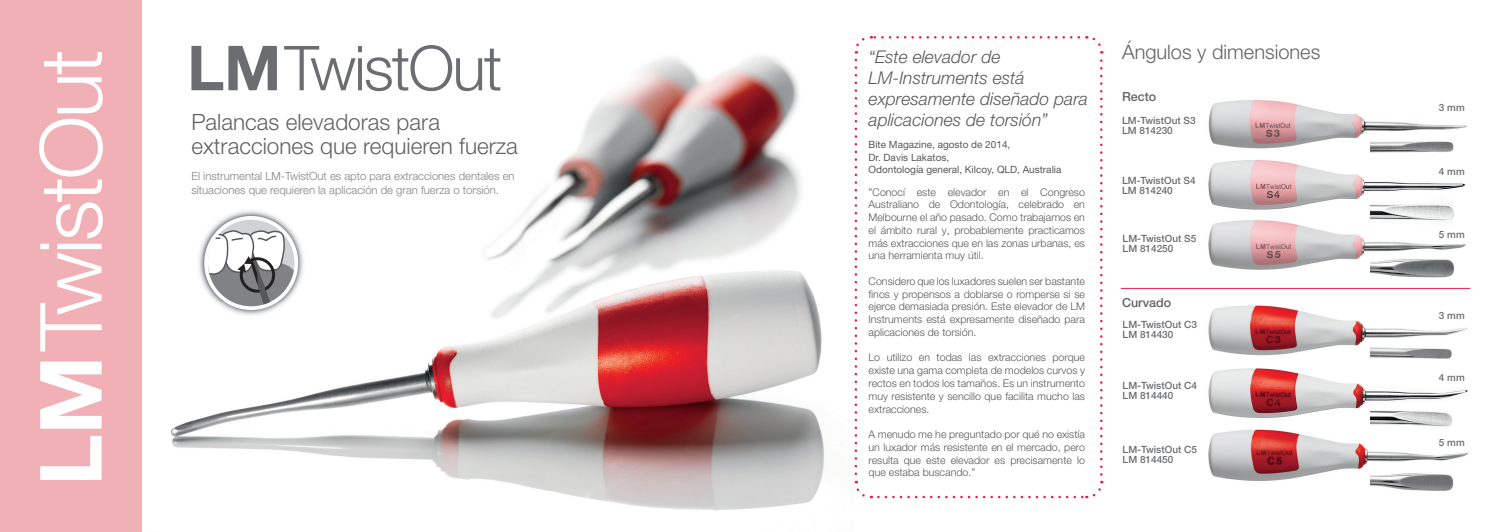
<style>
.page{position:relative;width:1489px;height:532px;background:#fff}
.page>*{position:absolute;margin:0;border:0;box-sizing:border-box;transform-origin:0 0}
.t1{font:300 22.5px/23.8px "Helvetica Neue LT Pro";color:#636366}
.t2{font:300 20px "Helvetica Neue LT Pro";color:#636366}
.t3{font:italic 300 17.5px/21px "Helvetica Neue LT Pro";color:#57585a}
.t4{font:500 12.5px "Helvetica Neue LT Pro";color:#636366}
.t5{font:300 11.25px/13.8px "Helvetica Neue LT Pro";color:#808285}
.t6{font:300 10.62px/12.8px "Helvetica Neue LT Pro";color:#57585a;text-align:justify}
.t7{font:500 10px/10px "Helvetica Neue LT Pro";color:#6c6d70}
.t8{font:10px/12.5px "Helvetica Neue LT Pro";color:#57585a}
</style>
<div class="page">
<img style="left:171px;top:45px;width:653px;height:466px">
<img style="left:1208px;top:429px;width:259px;height:55px">
<img style="left:1369px;top:468px;width:84px;height:23px">
<img style="left:1208px;top:368px;width:260px;height:52px">
<img style="left:1369px;top:405px;width:83px;height:26px">
<img style="left:1208px;top:305px;width:259px;height:52px">
<img style="left:1369px;top:343px;width:82px;height:16px">
<img style="left:1208px;top:220px;width:258px;height:50px">
<img style="left:1369px;top:254px;width:88px;height:24px">
<img style="left:1208px;top:159px;width:257px;height:51px">
<img style="left:1369px;top:195px;width:84px;height:31px">
<img style="left:1208px;top:101px;width:259px;height:48px">
<img style="left:1369px;top:135px;width:86px;height:18px">
<div style="left:0;top:0;width:142px;height:531px;background:#f0b0b5"></div>
<svg style="left:191px;top:46px;width:86px;height:44px"></svg>
<svg style="left:284px;top:45px;width:216px;height:46px"></svg>
<svg style="left:40px;top:436px;width:62px;height:43px"></svg>
<svg style="left:40px;top:361px;width:62px;height:67px"></svg>
<svg style="left:40px;top:244px;width:62px;height:107px"></svg>
<svg style="left:39px;top:119px;width:64px;height:119px"></svg>
<svg style="left:44px;top:52px;width:59px;height:61px"></svg>
<img style="left:196px;top:207px;width:110px;height:111px">
<svg style="left:204px;top:216px;width:94px;height:94px"></svg>
<div style="left:208px;top:220px;width:86px;height:86px;background:#d1d2d4;border-radius:50%"></div>
<svg style="left:208px;top:228px;width:86px;height:78px"></svg>
<svg style="left:854px;top:60px;width:17px;height:439px"></svg>
<svg style="left:878px;top:480px;width:225px;height:18px"></svg>
<svg style="left:1086px;top:36px;width:16px;height:438px"></svg>
<svg style="left:854px;top:36px;width:224px;height:18px"></svg>
<hr style="left:1120px;top:288px;width:350px;height:1px;background:#ed1947">
<h1 class="t1" style="left:191px;top:109px;width:328px">Palancas elevadoras para extracciones que requieren fuerza</h1>
<p class="t5" style="left:191px;top:169px;width:324px">El instrumental LM-TwistOut es apto para extracciones dentales en situaciones que requieren la aplicación de gran fuerza o torsión.</p>
<h3 class="t3" style="left:868px;top:46px;width:221px">“Este elevador de<br>LM-Instruments está expresamente diseñado para aplicaciones de torsión”</h3>
<p class="t8" style="left:868px;top:138px;width:194px">Bite Magazine, agosto de 2014,<br>Dr. Davis Lakatos,<br>Odontología general, Kilcoy, QLD, Australia</p>
<p class="t6" style="left:868px;top:185px;width:218px">”Conocí este elevador en el Congreso Australiano de Odontología, celebrado en Melbourne el año pasado. Como trabajamos en el ámbito rural y, probablemente practicamos más extracciones que en las zonas urbanas, es una herramienta muy útil.</p>
<p class="t6" style="left:868px;top:274px;width:218px">Considero que los luxadores suelen ser bastante finos y propensos a doblarse o romperse si se ejerce demasiada presión. Este elevador de LM Instruments está expresamente diseñado para aplicaciones de torsión.</p>
<p class="t6" style="left:868px;top:351px;width:218px">Lo utilizo en todas las extracciones porque existe una gama completa de modelos curvos y rectos en todos los tamaños. Es un instrumento muy resistente y sencillo que facilita mucho las extracciones.</p>
<p class="t6" style="left:868px;top:427px;width:218px">A menudo me he preguntado por qué no existía un luxador más resistente en el mercado, pero resulta que este elevador es precisamente lo que estaba buscando.”</p>
<h2 class="t2" style="left:1121px;top:40px;width:200px">Ángulos y dimensiones</h2>
<p class="t4" style="left:1121px;top:89px;width:36px">Recto</p>
<p class="t7" style="left:1121px;top:115px;width:75px">LM-TwistOut S3<br>LM 814230</p>
<p class="t7" style="left:1121px;top:175px;width:75px">LM-TwistOut S4<br>LM 814240</p>
<p class="t7" style="left:1122px;top:233px;width:75px">LM-TwistOut S5<br>LM 814250</p>
<p class="t4" style="left:1121px;top:295px;width:51px">Curvado</p>
<p class="t7" style="left:1122px;top:319px;width:76px">LM-TwistOut C3<br>LM 814430</p>
<p class="t7" style="left:1122px;top:380px;width:76px">LM-TwistOut C4<br>LM 814440</p>
<p class="t7" style="left:1122px;top:444px;width:76px">LM-TwistOut C5<br>LM 814450</p>
<p class="t7" style="left:1438px;top:103px;width:27px">3 mm</p>
<p class="t7" style="left:1438px;top:166px;width:27px">4 mm</p>
<p class="t7" style="left:1438px;top:229px;width:27px">5 mm</p>
<p class="t7" style="left:1438px;top:310px;width:27px">3 mm</p>
<p class="t7" style="left:1438px;top:372px;width:27px">4 mm</p>
<p class="t7" style="left:1438px;top:437px;width:27px">5 mm</p>
</div>
